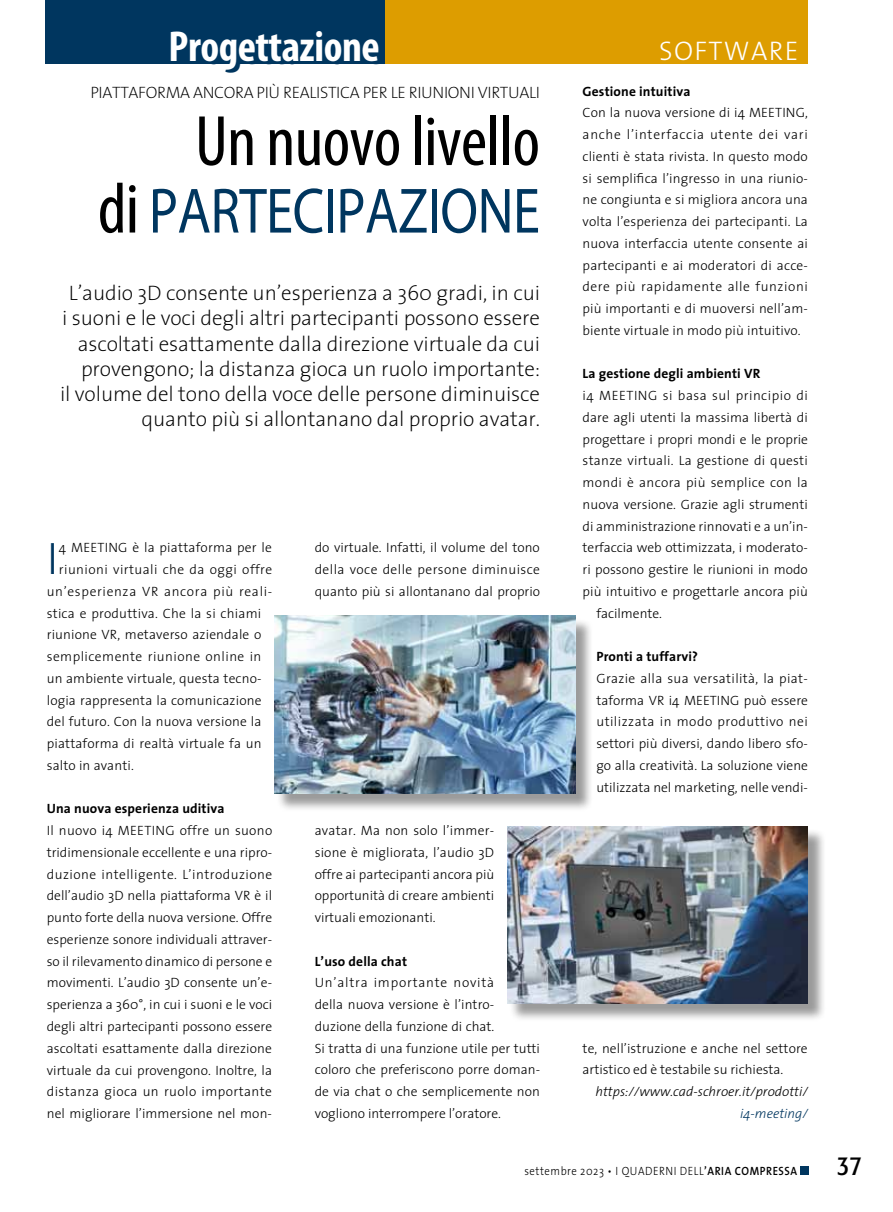
<style>
.page{position:relative;width:893px;height:1212px;background:#fff}
.page>*{position:absolute;margin:0;border:0;box-sizing:border-box;transform-origin:0 0}
.t1{font:condensed 72px "Myriad Pro";letter-spacing:-.01em;color:#000}
.t2{font:64.5px "Myriad Pro";letter-spacing:-.01em;color:#00365f;scale:.85 1}
.t3{font:300 45.75px "The Sans";color:#00365f}
.t4{font:700 condensed 43.5px "Myriad Pro";letter-spacing:-.01em;color:#fff}
.t5{font:300 27px "The Sans";letter-spacing:.05em;color:#fff}
.t6{font:condensed 27px "Formata";color:#000}
.t7{font:200 21px/25.2px "The Sans";letter-spacing:-.005em;color:#000;text-align:right}
.t8{font:200 16.5px "The Sans";letter-spacing:-.02em;color:#000}
.t9{font:300 13.5px/21.8px "The Sans";letter-spacing:.005em;color:#000;text-align:justify}
.t10{font:700 13.5px "The Sans";letter-spacing:.01em;color:#000}
.t11{font:300 13.5px "The Sans";letter-spacing:.035em;color:#000}
.t12{font:italic 300 13.5px "The Sans";color:#000}
.t13{font:300 13.5px "The Sans";letter-spacing:.05em;color:#000}
.t14{font:300 13.5px "The Sans";letter-spacing:.025em;color:#000}
.t15{font:italic 300 13.5px "The Sans";color:#00365f}
.t16{font:300 12px "The Sans";letter-spacing:.05em;color:#000;scale:.9 1}
.s1{font-stretch:condensed;font-size:72px;color:#000}
.s2{font-weight:600}
</style>
<div class="page">
<div style="left:46px;top:0;width:339px;height:64px;background:#00365f"></div>
<div style="left:385px;top:0;width:422px;height:64px;background:#dd9d00"></div>
<div style="left:801px;top:1166px;width:8px;height:9px;background:#00365f"></div>
<div style="left:277px;top:618px;width:317px;height:194px;background:#000;opacity:.4"></div>
<img style="left:274px;top:616px;width:301px;height:177px">
<div style="left:509px;top:829px;width:318px;height:193px;background:#000;opacity:.4"></div>
<img style="left:507px;top:826px;width:301px;height:177px">
<h3 class="t4" style="left:169px;top:20px;width:213px">Progettazione</h3>
<h3 class="t5" style="left:659px;top:28px;width:141px">SOFTWARE</h3>
<p class="t8" style="left:90px;top:78px;width:451px">PIATTAFORMA ANCORA PIÙ REALISTICA PER LE RIUNIONI VIRTUALI</p>
<h1 class="t1" style="left:195px;top:98px;width:347px">Un nuovo livello</h1>
<h2 class="t2" style="left:98px;top:171px;width:522px"><span class="s1">di</span> PARTECIPAZIONE</h2>
<p class="t10" style="left:583px;top:80px;width:109px">Gestione intuitiva</p>
<p class="t9" style="left:583px;top:101px;width:227px">Con la nuova versione di i4 MEETING, anche l’interfaccia utente dei vari clienti è stata rivista. In questo modo si semplifica l’ingresso in una riunio&shy;ne congiunta e si migliora ancora una volta l’esperienza dei partecipanti. La nuova interfaccia utente consente ai partecipanti e ai moderatori di acce&shy;dere più rapidamente alle funzioni più importanti e di muoversi nell’am&shy;biente virtuale in modo più intuitivo.</p>
<p class="t10" style="left:583px;top:362px;width:179px">La gestione degli ambienti VR</p>
<p class="t11" style="left:583px;top:384px;width:227px">i4 MEETING si basa sul principio di</p>
<p class="t9" style="left:583px;top:406px;width:227px">dare agli utenti la massima libertà di</p>
<p class="t9" style="left:583px;top:428px;width:227px">progettare i propri mondi e le proprie</p>
<p class="t9" style="left:583px;top:449px;width:227px">stanze virtuali. La gestione di questi</p>
<p class="t14" style="left:583px;top:471px;width:227px">mondi è ancora più semplice con la</p>
<p class="t9" style="left:583px;top:493px;width:227px">nuova versione. Grazie agli strumenti</p>
<p class="t9" style="left:583px;top:515px;width:227px">di amministrazione rinnovati e a un’in-</p>
<p class="t9" style="left:583px;top:536px;width:227px">terfaccia web ottimizzata, i moderato-</p>
<p class="t9" style="left:583px;top:558px;width:227px">ri possono gestire le riunioni in modo</p>
<p class="t9" style="left:583px;top:580px;width:227px">più intuitivo e progettarle ancora più</p>
<p class="t9" style="left:596px;top:602px;width:67px">facilmente.</p>
<p class="t10" style="left:596px;top:645px;width:103px">Pronti a tuffarvi?</p>
<p class="t9" style="left:596px;top:667px;width:213px">Grazie alla sua versatilità, la piat&shy;taforma VR i4 MEETING può essere utilizzata in modo produttivo nei settori più diversi, dando libero sfo&shy;go alla creatività. La soluzione viene utilizzata nel marketing, nelle vendi-</p>
<p class="t7" style="left:60px;top:280px;width:481px">L’audio 3D consente un’esperienza a 360 gradi, in cui i suoni e le voci degli altri partecipanti possono essere ascoltati esattamente dalla direzione virtuale da cui provengono; la distanza gioca un ruolo importante:<br>il volume del tono della voce delle persone diminuisce quanto più si allontanano dal proprio avatar.</p>
<p class="t9" style="left:315px;top:536px;width:227px">do virtuale. Infatti, il volume del tono della voce delle persone diminuisce quanto più si allontanano dal proprio</p>
<h3 class="t3" style="left:47px;top:521px;width:13px">I</h3>
<p class="t9" style="left:59px;top:537px;width:215px">4 MEETING è la piattaforma per le</p>
<p class="t11" style="left:59px;top:558px;width:215px">riunioni virtuali che da oggi offre</p>
<p class="t13" style="left:47px;top:580px;width:227px">un’esperienza VR ancora più reali-</p>
<p class="t9" style="left:47px;top:602px;width:216px">stica e produttiva. Che la si chiami</p>
<p class="t9" style="left:47px;top:623px;width:216px">riunione VR, metaverso aziendale o</p>
<p class="t11" style="left:47px;top:645px;width:216px">semplicemente riunione online in</p>
<p class="t9" style="left:47px;top:667px;width:216px">un ambiente virtuale, questa tecno-</p>
<p class="t9" style="left:47px;top:689px;width:216px">logia rappresenta la comunicazione</p>
<p class="t9" style="left:47px;top:710px;width:216px">del futuro. Con la nuova versione la</p>
<p class="t9" style="left:47px;top:732px;width:216px">piattaforma di realtà virtuale fa un</p>
<p class="t9" style="left:47px;top:754px;width:89px">salto in avanti.</p>
<p class="t10" style="left:47px;top:797px;width:179px">Una nuova esperienza uditiva</p>
<p class="t9" style="left:47px;top:819px;width:227px">Il nuovo i4 MEETING offre un suono tridimensionale eccellente e una ripro&shy;duzione intelligente. L’introduzione dell’audio 3D nella piattaforma VR è il punto forte della nuova versione. Offre esperienze sonore individuali attraver&shy;so il rilevamento dinamico di persone e movimenti. L’audio 3D consente un’e&shy;sperienza a 360°, in cui i suoni e le voci degli altri partecipanti possono essere ascoltati esattamente dalla direzione virtuale da cui provengono. Inoltre, la distanza gioca un ruolo importante nel migliorare l’immersione nel mon-</p>
<p class="t9" style="left:315px;top:819px;width:181px">avatar. Ma non solo l’immer&shy;sione è migliorata, l’audio 3D offre ai partecipanti ancora più opportunità di creare ambienti virtuali emozionanti.</p>
<p class="t10" style="left:315px;top:950px;width:94px">L’uso della chat</p>
<p class="t9" style="left:315px;top:971px;width:227px;text-align:left">Un’altra importante novità<br>della nuova versione è l’intro&shy;duzione della funzione di chat.<br>Si tratta di una funzione utile per tutti coloro che preferiscono porre doman&shy;de via chat o che semplicemente non vogliono interrompere l’oratore.</p>
<p class="t9" style="left:583px;top:1037px;width:227px">te, nell’istruzione e anche nel settore artistico ed è testabile su richiesta.</p>
<p class="t12" style="left:595px;top:1080px;width:214px">https://www.cad-schroer.it/prodotti/</p>
<p class="t15" style="left:740px;top:1102px;width:69px">i4-meeting/</p>
<p class="t16" style="left:524px;top:1161px;width:305px">settembre 2023 • I QUADERNI DELL<span class="s2">’ARIA COMPRESSA</span></p>
<h3 class="t6" style="left:837px;top:1149px;width:26px">37</h3>
</div>
